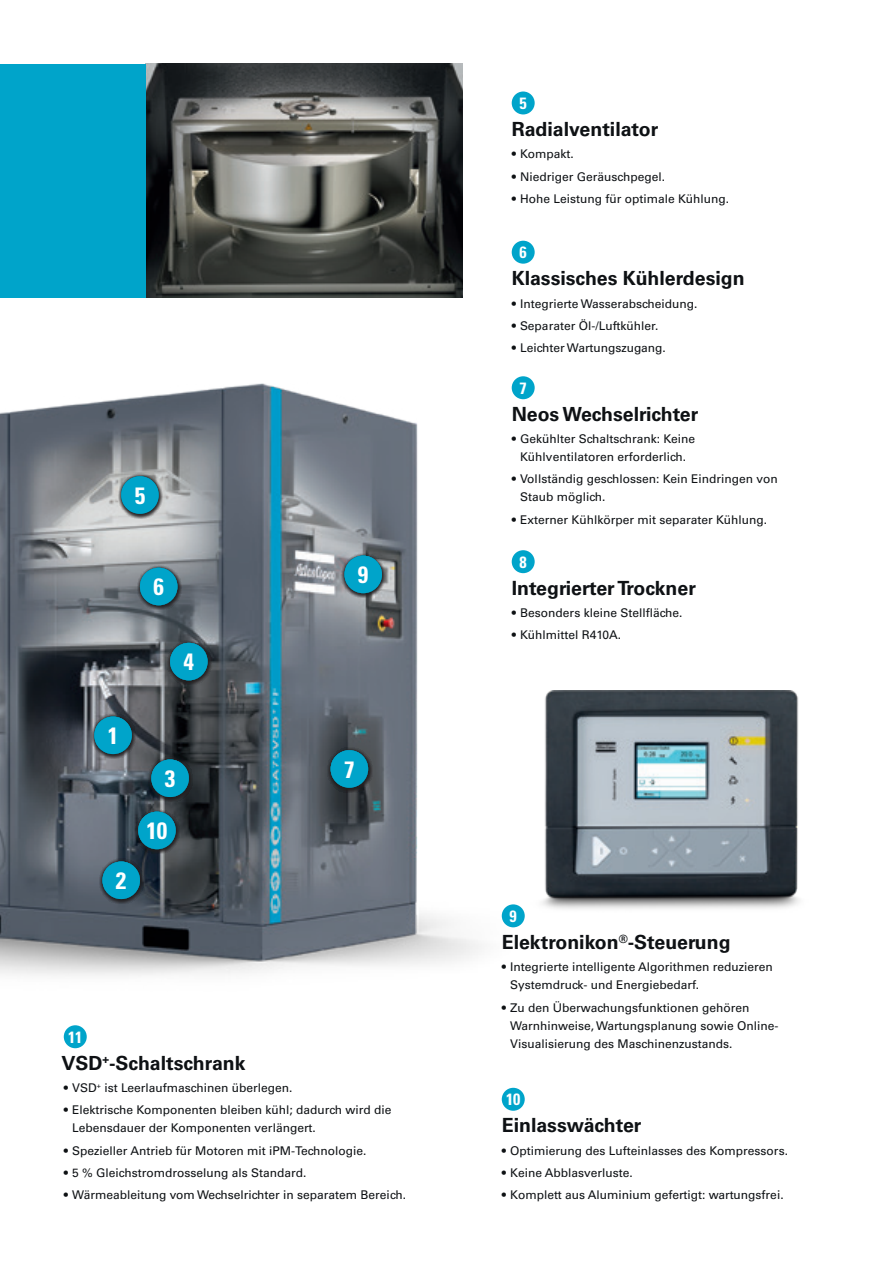
<style>
.page{position:relative;width:893px;height:1263px;background:#fff}
.page>*{position:absolute;margin:0;border:0;box-sizing:border-box;transform-origin:0 0}
.t1{font:700 condensed 23.55px "Univers LT Std";color:#fff}
.t2{font:700 19.5px "Univers LT Std";color:#0e1114}
.t3{font:700 condensed 16.35px "Univers LT Std";color:#fff}
.t4{font:12px/18px "Univers LT Std";color:#0e1114}
</style>
<div class="page">
<img style="left:548px;top:690px;width:252px;height:219px">
<img style="left:0;top:63px;width:548px;height:1048px">
<div style="left:166px;top:639px;width:46px;height:46px;background:#231f20;opacity:.5"></div>
<div style="left:170px;top:643px;width:38px;height:37px;background:#00a4ca;border-radius:50%"></div>
<div style="left:341px;top:552px;width:45px;height:46px;background:#231f20;opacity:.5"></div>
<div style="left:344px;top:556px;width:38px;height:37px;background:#00a4ca;border-radius:50%"></div>
<div style="left:136px;top:564px;width:46px;height:46px;background:#231f20;opacity:.5"></div>
<div style="left:140px;top:568px;width:37px;height:37px;background:#00a4ca;border-radius:50%"></div>
<div style="left:117px;top:473px;width:46px;height:46px;background:#231f20;opacity:.5"></div>
<div style="left:121px;top:476px;width:38px;height:38px;background:#00a4ca;border-radius:50%"></div>
<div style="left:327px;top:747px;width:46px;height:45px;background:#231f20;opacity:.5"></div>
<div style="left:331px;top:750px;width:37px;height:38px;background:#00a4ca;border-radius:50%"></div>
<div style="left:148px;top:756px;width:45px;height:46px;background:#231f20;opacity:.5"></div>
<div style="left:151px;top:759px;width:38px;height:38px;background:#00a4ca;border-radius:50%"></div>
<div style="left:99px;top:858px;width:45px;height:46px;background:#231f20;opacity:.5"></div>
<div style="left:102px;top:861px;width:38px;height:38px;background:#00a4ca;border-radius:50%"></div>
<div style="left:91px;top:713px;width:45px;height:46px;background:#231f20;opacity:.5"></div>
<div style="left:94px;top:716px;width:38px;height:38px;background:#00a4ca;border-radius:50%"></div>
<div style="left:134px;top:808px;width:46px;height:46px;background:#231f20;opacity:.5"></div>
<div style="left:138px;top:812px;width:38px;height:37px;background:#00a4ca;border-radius:50%"></div>
<div style="left:512px;top:92px;width:23px;height:22px;background:#00a4ca;border-radius:50%"></div>
<div style="left:512px;top:241px;width:23px;height:23px;background:#00a4ca;border-radius:50%"></div>
<div style="left:512px;top:376px;width:23px;height:23px;background:#00a4ca;border-radius:50%"></div>
<div style="left:512px;top:550px;width:23px;height:23px;background:#00a4ca;border-radius:50%"></div>
<div style="left:502px;top:904px;width:23px;height:23px;background:#00a4ca;border-radius:50%"></div>
<div style="left:502px;top:1088px;width:23px;height:23px;background:#00a4ca;border-radius:50%"></div>
<div style="left:64px;top:1025px;width:23px;height:23px;background:#00a4ca;border-radius:50%"></div>
<h1 class="t1" style="left:135px;top:481px;width:12px">5</h1>
<h1 class="t1" style="left:153px;top:572px;width:12px">6</h1>
<h1 class="t1" style="left:184px;top:647px;width:12px">4</h1>
<h1 class="t1" style="left:108px;top:721px;width:12px">1</h1>
<h1 class="t1" style="left:116px;top:866px;width:12px">2</h1>
<h1 class="t1" style="left:165px;top:764px;width:12px">3</h1>
<h1 class="t1" style="left:146px;top:816px;width:22px">10</h1>
<h3 class="t3" style="left:68px;top:1027px;width:16px">11</h3>
<h1 class="t1" style="left:358px;top:560px;width:12px">9</h1>
<h1 class="t1" style="left:344px;top:755px;width:12px">7</h1>
<h2 class="t2" style="left:61px;top:1052px;width:186px">VSD<sup>+</sup>-Schaltschrank</h2>
<p class="t4" style="left:64px;top:1079px;width:230px">• VSD<sup>+</sup> ist Leerlaufmaschinen überlegen.</p>
<p class="t4" style="left:72px;top:1101px;width:321px;text-indent:-9px">• Elektrische Komponenten bleiben kühl; dadurch wird die<br>Lebensdauer der Komponenten verlängert.</p>
<p class="t4" style="left:64px;top:1141px;width:304px">• Spezieller Antrieb für Motoren mit iPM-Technologie.</p>
<p class="t4" style="left:64px;top:1164px;width:244px">• 5 % Gleichstromdrosselung als Standard.</p>
<p class="t4" style="left:64px;top:1186px;width:344px">• Wärmeableitung vom Wechselrichter in separatem Bereich.</p>
<h3 class="t3" style="left:520px;top:93px;width:9px">5</h3>
<h2 class="t2" style="left:512px;top:118px;width:148px">Radialventilator</h2>
<p class="t4" style="left:512px;top:145px;width:64px">• Kompakt.</p>
<p class="t4" style="left:512px;top:167px;width:155px">• Niedriger Geräuschpegel.</p>
<p class="t4" style="left:512px;top:190px;width:219px">• Hohe Leistung für optimale Kühlung.</p>
<h3 class="t3" style="left:520px;top:242px;width:9px">6</h3>
<h2 class="t2" style="left:512px;top:267px;width:234px">Klassisches Kühlerdesign</h2>
<p class="t4" style="left:512px;top:294px;width:187px">• Integrierte Wasserabscheidung.</p>
<p class="t4" style="left:512px;top:317px;width:148px">• Separater Öl-/Luftkühler.</p>
<p class="t4" style="left:512px;top:339px;width:156px">• Leichter Wartungszugang.</p>
<h3 class="t3" style="left:520px;top:378px;width:9px">7</h3>
<h2 class="t2" style="left:512px;top:403px;width:188px">Neos Wechselrichter</h2>
<p class="t4" style="left:512px;top:430px;width:185px;text-align:center">• Gekühlter Schaltschrank: Keine<br>Kühlventilatoren erforderlich.</p>
<p class="t4" style="left:520px;top:470px;width:259px;text-indent:-9px">• Vollständig geschlossen: Kein Eindringen von<br>Staub möglich.</p>
<p class="t4" style="left:512px;top:510px;width:257px">• Externer Kühlkörper mit separater Kühlung.</p>
<h3 class="t3" style="left:520px;top:552px;width:9px">8</h3>
<h2 class="t2" style="left:512px;top:577px;width:186px">Integrierter Trockner</h2>
<p class="t4" style="left:512px;top:604px;width:172px">• Besonders kleine Stellfläche.</p>
<p class="t4" style="left:512px;top:626px;width:111px">• Kühlmittel R410A.</p>
<h3 class="t3" style="left:510px;top:906px;width:9px">9</h3>
<h2 class="t2" style="left:502px;top:931px;width:230px">Elektronikon<sup>®</sup>-Steuerung</h2>
<p class="t4" style="left:510px;top:958px;width:264px;text-indent:-9px">• Integrierte intelligente Algorithmen reduzieren<br>Systemdruck- und Energiebedarf.</p>
<p class="t4" style="left:510px;top:998px;width:270px;text-indent:-9px">• Zu den Überwachungsfunktionen gehören<br>Warnhinweise, Wartungsplanung sowie Online-<br>Visualisierung des Maschinenzustands.</p>
<h3 class="t3" style="left:506px;top:1089px;width:16px">10</h3>
<h2 class="t2" style="left:502px;top:1114px;width:141px">Einlasswächter</h2>
<p class="t4" style="left:502px;top:1141px;width:288px">• Optimierung des Lufteinlasses des Kompressors.</p>
<p class="t4" style="left:502px;top:1164px;width:133px">• Keine Abblasverluste.</p>
<p class="t4" style="left:502px;top:1186px;width:283px">• Komplett aus Aluminium gefertigt: wartungsfrei.</p>
</div>
